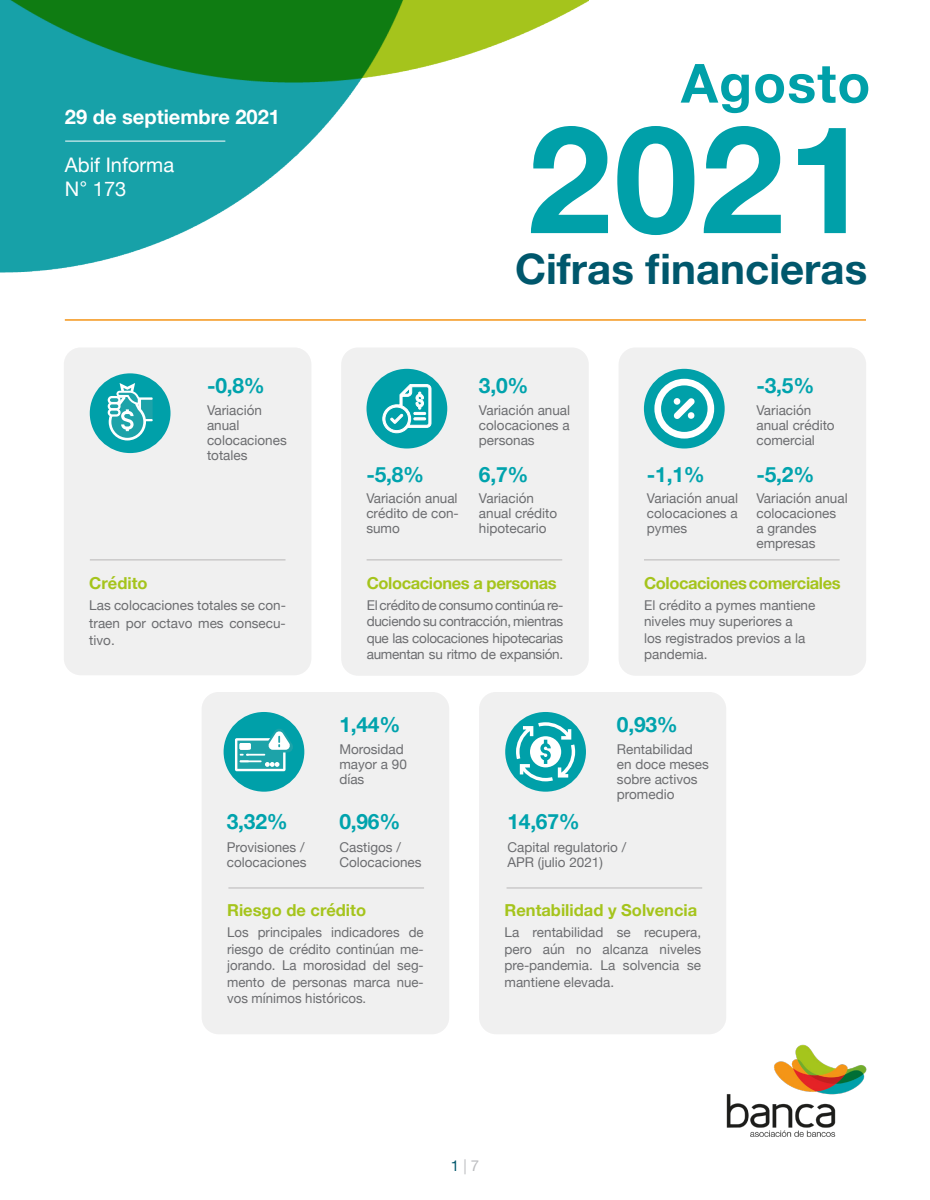
<style>
.page{position:relative;width:930px;height:1200px;background:#fff}
.page>*{position:absolute;margin:0;border:0;box-sizing:border-box;transform-origin:0 0}
.t1{font:700 150px "Helvetica Neue";color:#00a0a9}
.t2{font:700 54px "Helvetica Neue";letter-spacing:.02em;color:#00a0a9}
.t3{font:700 42px "Helvetica Neue";color:#00576c}
.t4{font:700 21px "Helvetica Neue";letter-spacing:-.01em;color:#00a3ad}
.t5{font:700 20.1px "Helvetica Neue";color:#fff}
.t6{font:20.1px/24.2px "Helvetica Neue";color:#fff}
.t7{font:700 16.5px "Helvetica Neue";letter-spacing:-.025em;color:#a5c41c}
.t8{font:700 16.5px "Helvetica Neue";color:#a5c41c}
.t9{font:15px "Helvetica Neue";color:#bcbdc0}
.t10{font:13.5px/15px "Helvetica Neue";color:#6c6d70}
.s1{font-family:"Arial"}
.s2{color:#00576c}
</style>
<div class="page">
<div style="left:64px;top:347px;width:247px;height:328px;background:#f0f0f0;border-radius:17px"></div>
<div style="left:479px;top:692px;width:247px;height:342px;background:#f0f0f0;border-radius:17px"></div>
<div style="left:341px;top:347px;width:248px;height:329px;background:#f0f0f0;border-radius:17px"></div>
<div style="left:202px;top:692px;width:247px;height:342px;background:#f0f0f0;border-radius:17px"></div>
<div style="left:619px;top:347px;width:247px;height:329px;background:#f0f0f0;border-radius:17px"></div>
<img style="left:0;top:0;width:589px;height:273px">
<hr style="left:65px;top:141px;width:160px;height:1px;background:#fff">
<img style="left:726px;top:1044px;width:141px;height:93px">
<hr style="left:65px;top:319px;width:801px;height:2px;background:#f49517">
<div style="left:90px;top:373px;width:81px;height:80px;background:#00a0a9;border-radius:50%"></div>
<hr style="left:90px;top:559px;width:196px;height:2px;background:#231f20">
<hr style="left:367px;top:559px;width:195px;height:2px;background:#231f20">
<hr style="left:644px;top:559px;width:196px;height:2px;background:#231f20">
<div style="left:367px;top:369px;width:80px;height:80px;background:#00a0a9;border-radius:50%"></div>
<div style="left:644px;top:369px;width:81px;height:80px;background:#00a0a9;border-radius:50%"></div>
<div style="left:224px;top:712px;width:80px;height:80px;background:#00a0a9;border-radius:50%"></div>
<hr style="left:228px;top:887px;width:196px;height:2px;background:#231f20">
<svg style="left:383px;top:385px;width:48px;height:48px"></svg>
<hr style="left:507px;top:887px;width:195px;height:2px;background:#231f20">
<svg style="left:109px;top:383px;width:44px;height:57px"></svg>
<div style="left:109px;top:397px;width:10px;height:6px;background:#1da3a9;border-radius:3px"></div>
<div style="left:108px;top:396px;width:13px;height:8px;border:2px solid #fff;border-radius:3px"></div>
<div style="left:109px;top:403px;width:10px;height:6px;background:#1da3a9;border-radius:3px"></div>
<div style="left:108px;top:402px;width:13px;height:8px;border:2px solid #fff;border-radius:3px"></div>
<div style="left:109px;top:410px;width:10px;height:5px;background:#1da3a9;border-radius:3px"></div>
<div style="left:108px;top:408px;width:13px;height:9px;border:2px solid #fff;border-radius:3px"></div>
<svg style="left:235px;top:729px;width:58px;height:42px"></svg>
<div style="left:505px;top:712px;width:81px;height:80px;background:#00a0a9;border-radius:50%"></div>
<svg style="left:516px;top:722px;width:59px;height:59px"></svg>
<div style="left:654px;top:379px;width:60px;height:60px;background:#fff;border-radius:50%"></div>
<div style="left:661px;top:385px;width:47px;height:47px;background:#00a0a9;border-radius:50%"></div>
<svg style="left:674px;top:398px;width:21px;height:21px"></svg>
<h3 class="t5" style="left:65px;top:101px;width:217px">29 de septiembre 2021</h3>
<h3 class="t6" style="left:65px;top:154px;width:111px">Abif Informa<br>N<span class="s1">°</span> 173</h3>
<h2 class="t2" style="left:681px;top:41px;width:191px">Agosto</h2>
<h1 class="t1" style="left:528px;top:62px;width:344px">2021</h1>
<h3 class="t3" style="left:515px;top:236px;width:354px">Cifras financieras</h3>
<h3 class="t4" style="left:207px;top:369px;width:59px">-0,8%</h3>
<h3 class="t4" style="left:479px;top:369px;width:51px">3,0%</h3>
<h3 class="t4" style="left:756px;top:369px;width:59px">-3,5%</h3>
<p class="t10" style="left:207px;top:404px;width:81px">Variación anual colocaciones totales</p>
<p class="t10" style="left:479px;top:404px;width:93px;text-align:justify">Variación anual colocaciones a personas</p>
<p class="t10" style="left:756px;top:404px;width:80px">Variación anual crédito comercial</p>
<h3 class="t4" style="left:366px;top:458px;width:59px">-5,8%</h3>
<h3 class="t4" style="left:479px;top:458px;width:51px">6,7%</h3>
<h3 class="t4" style="left:647px;top:458px;width:59px">-1,1%</h3>
<h3 class="t4" style="left:756px;top:458px;width:59px">-5,2%</h3>
<p class="t10" style="left:366px;top:492px;width:94px;text-align:justify">Variación anual crédito de con&shy;sumo</p>
<p class="t10" style="left:479px;top:492px;width:80px">Variación anual crédito hipotecario</p>
<p class="t10" style="left:647px;top:492px;width:93px;text-align:justify">Variación anual colocaciones a pymes</p>
<p class="t10" style="left:756px;top:492px;width:93px">Variación anual colocaciones<br>a grandes empresas</p>
<p class="t8" style="left:89px;top:570px;width:60px">Crédito</p>
<p class="t10" style="left:89px;top:598px;width:198px;line-height:17.2px;text-align:justify">Las colocaciones totales se con&shy;traen por octavo mes consecu&shy;tivo.</p>
<p class="t7" style="left:367px;top:570px;width:192px">Colocaciones a personas</p>
<p class="t10" style="left:367px;top:597px;width:198px;line-height:16.5px;text-align:justify">El crédito de consumo continúa re&shy;duciendo su contracción, mientras que las colocaciones hipotecarias aumentan su ritmo de expansión.</p>
<p class="t7" style="left:644px;top:570px;width:198px">Colocaciones comerciales</p>
<p class="t10" style="left:644px;top:597px;width:173px;line-height:16.5px">El crédito a pymes mantiene niveles muy superiores a<br>los registrados previos a la pandemia.</p>
<h3 class="t4" style="left:339px;top:708px;width:63px">1,44%</h3>
<h3 class="t4" style="left:617px;top:708px;width:63px">0,93%</h3>
<p class="t10" style="left:339px;top:743px;width:69px">Morosidad mayor a 90 días</p>
<p class="t10" style="left:617px;top:743px;width:94px">Rentabilidad en doce meses sobre activos promedio</p>
<h3 class="t4" style="left:227px;top:806px;width:63px">3,32%</h3>
<h3 class="t4" style="left:339px;top:806px;width:63px">0,96%</h3>
<h3 class="t4" style="left:507px;top:806px;width:74px">14,67%</h3>
<p class="t10" style="left:227px;top:840px;width:81px">Provisiones / colocaciones</p>
<p class="t10" style="left:339px;top:840px;width:84px">Castigos /<br>Colocaciones</p>
<p class="t10" style="left:507px;top:840px;width:120px">Capital regulatorio /<br>APR (julio 2021)</p>
<p class="t8" style="left:227px;top:897px;width:140px">Riesgo de crédito</p>
<p class="t10" style="left:227px;top:925px;width:198px;line-height:16.5px;text-align:justify">Los principales indicadores de riesgo de crédito continúan me&shy;jorando. La morosidad del seg&shy;mento de personas marca nue&shy;vos mínimos históricos.</p>
<p class="t8" style="left:505px;top:897px;width:194px">Rentabilidad y Solvencia</p>
<p class="t10" style="left:505px;top:925px;width:198px;line-height:16.5px;text-align:justify">La rentabilidad se recupera, pero aún no alcanza niveles pre-pandemia. La solvencia se mantiene elevada.</p>
<p class="t9" style="left:451px;top:1155px;width:30px"><span class="s2">1</span> | 7</p>
</div>
